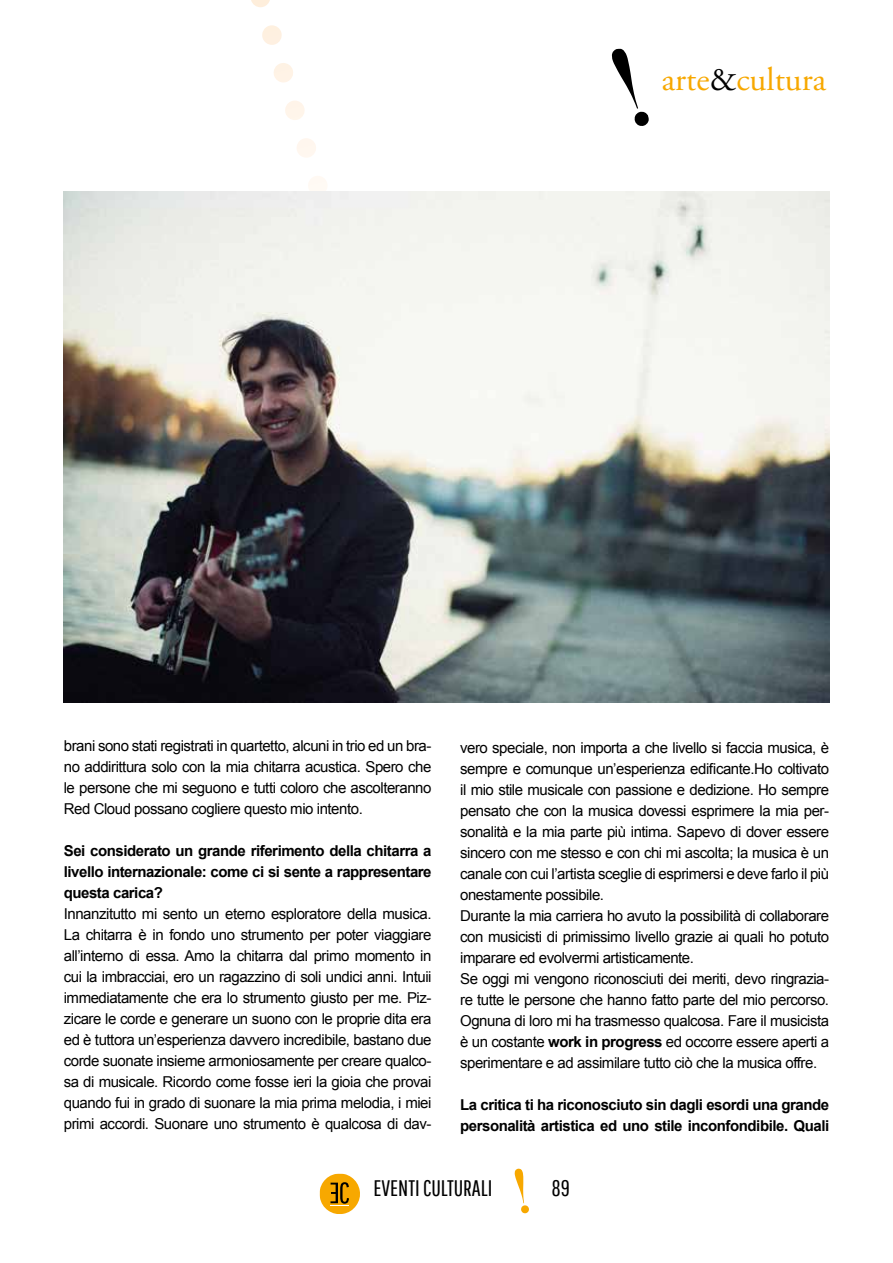
<style>
.page{position:relative;width:893px;height:1263px;background:#fff}
.page>*{position:absolute;margin:0;border:0;box-sizing:border-box;transform-origin:0 0}
.t1{font:33px "Adobe Garamond Pro";color:#f7a800}
.t2{font:22.5px "Pathway Gothic One";color:#000}
.t3{font:15px/21px "Arial";letter-spacing:-.03em;color:#000;text-align:justify}
.t4{font:700 15px/21px "Arial";letter-spacing:-.03em;color:#000;text-align:justify}
.s1{color:#000}
.s2{font-weight:700}
</style>
<div class="page">
<svg style="left:612px;top:48px;width:37px;height:78px"></svg>
<svg style="left:251px;top:0;width:76px;height:191px"></svg>
<svg style="left:515px;top:1168px;width:14px;height:45px"></svg>
<svg style="left:320px;top:1173px;width:40px;height:41px"></svg>
<img style="left:64px;top:191px;width:765px;height:512px">
<h1 class="t1" style="left:662px;top:60px;width:166px">arte<span class="s1">&amp;</span>cultura</h1>
<p class="t3" style="left:64px;top:735px;width:369px">brani sono stati registrati in quartetto, alcuni in trio ed un bra&shy;no addirittura solo con la mia chitarra acustica. Spero che le persone che mi seguono e tutti coloro che ascolteranno Red Cloud possano cogliere questo mio intento.</p>
<p class="t4" style="left:64px;top:840px;width:369px">Sei considerato un grande riferimento della chitarra a livello internazionale: come ci si sente a rappresentare questa carica?</p>
<p class="t3" style="left:64px;top:903px;width:369px">Innanzitutto mi sento un eterno esploratore della musica.<br>La chitarra è in fondo uno strumento per poter viaggiare all’interno di essa. Amo la chitarra dal primo momento in cui la imbracciai, ero un ragazzino di soli undici anni. Intuii immediatamente che era lo strumento giusto per me. Piz&shy;zicare le corde e generare un suono con le proprie dita era ed è tuttora un’esperienza davvero incredibile, bastano due corde suonate insieme armoniosamente per creare qualco&shy;sa di musicale. Ricordo come fosse ieri la gioia che provai quando fui in grado di suonare la mia prima melodia, i miei primi accordi. Suonare uno strumento è qualcosa di dav-</p>
<p class="t3" style="left:460px;top:737px;width:371px;text-align:left">vero speciale, non importa a che livello si faccia musica, è sempre e comunque un’esperienza edificante.Ho coltivato il mio stile musicale con passione e dedizione. Ho sempre pensato che con la musica dovessi esprimere la mia per&shy;sonalità e la mia parte più intima. Sapevo di dover essere sincero con me stesso e con chi mi ascolta; la musica è un canale con cui l’artista sceglie di esprimersi e deve farlo il più onestamente possibile.<br>Durante la mia carriera ho avuto la possibilità di collaborare con musicisti di primissimo livello grazie ai quali ho potuto imparare ed evolvermi artisticamente.<br>Se oggi mi vengono riconosciuti dei meriti, devo ringrazia&shy;re tutte le persone che hanno fatto parte del mio percorso.<br>Ognuna di loro mi ha trasmesso qualcosa. Fare il musicista è un costante <span class="s2">work in progress</span> ed occorre essere aperti a sperimentare e ad assimilare tutto ciò che la musica offre.</p>
<p class="t4" style="left:460px;top:1095px;width:371px">La critica ti ha riconosciuto sin dagli esordi una grande personalità artistica ed uno stile inconfondibile. Quali</p>
<h2 class="t2" style="left:373px;top:1175px;width:121px">EVENTI CULTURALI</h2>
<h2 class="t2" style="left:551px;top:1175px;width:20px">89</h2>
</div>
